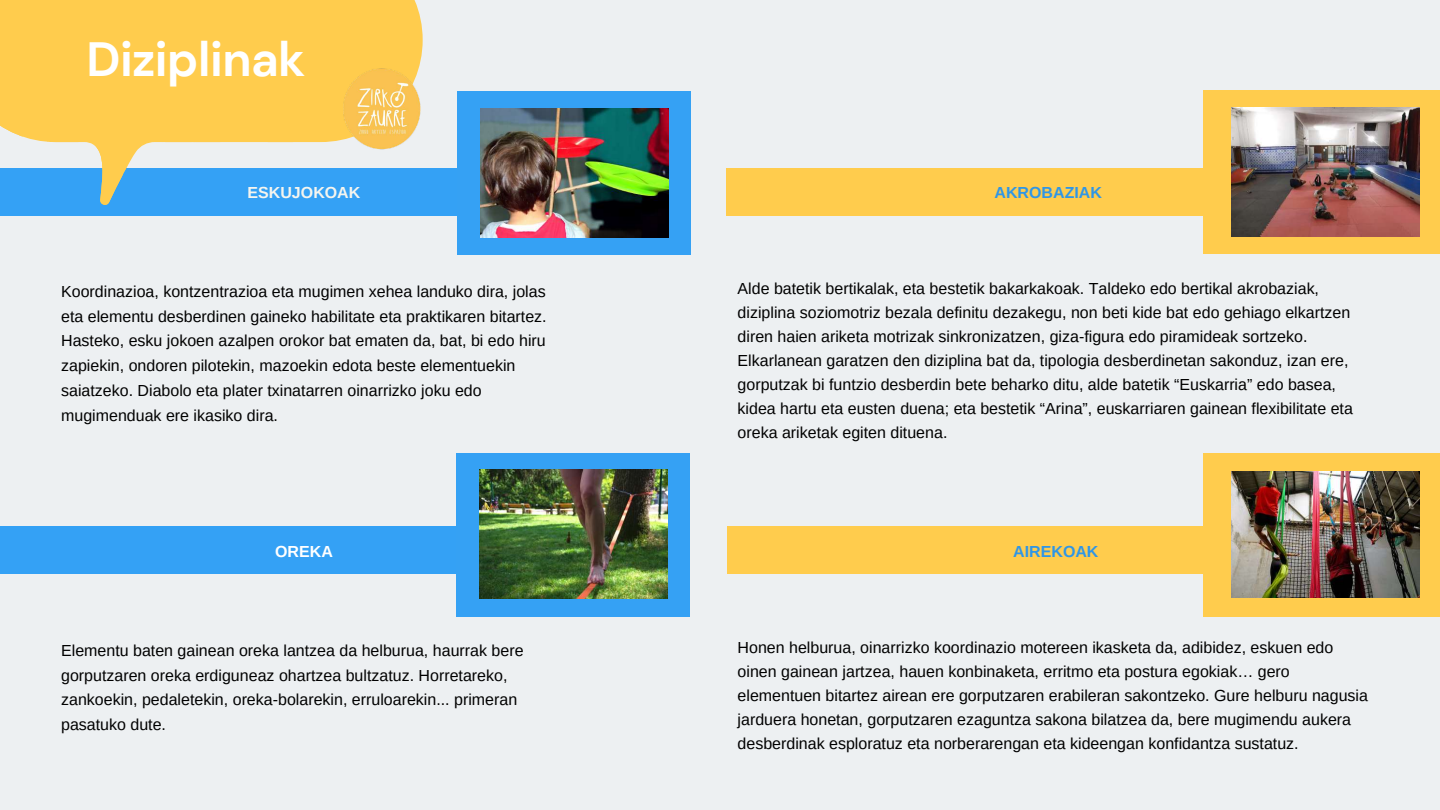
<style>
.page{position:relative;width:1440px;height:810px;background:#edf0f2}
.page>*{position:absolute;margin:0;border:0;box-sizing:border-box;transform-origin:0 0}
.t1{font:700 48px "DM Sans";letter-spacing:-.01em;color:#fff}
.t2{font:16px/24px "Arimo";color:#000}
.t3{font:700 16px "Arimo";color:#2f96e6}
.t4{font:700 16px "Arimo";color:#f5f5ef}
.t5{font:700 16px "Arimo";color:#fff}
</style>
<div class="page">
<div style="left:727px;top:168px;width:713px;height:48px;background:#ffcc4d"></div>
<div style="left:727px;top:526px;width:713px;height:48px;background:#ffcc4d"></div>
<div style="left:0;top:168px;width:690px;height:48px;background:#34a1f5"></div>
<div style="left:0;top:526px;width:690px;height:48px;background:#34a1f5"></div>
<svg style="left:405px;top:0;width:18px;height:68px"></svg>
<svg style="left:0;top:65px;width:405px;height:140px;fill:#ffcc4d"></svg>
<svg style="left:121px;top:118px;width:5px;height:46px"></svg>
<div style="left:0;top:0;width:412px;height:65px;background:#ffcc4d"></div>
<div style="left:1204px;top:90px;width:236px;height:164px;background:#ffcc4d"></div>
<img style="left:1232px;top:107px;width:187px;height:129px">
<div style="left:1204px;top:453px;width:236px;height:164px;background:#ffcc4d"></div>
<img style="left:1232px;top:472px;width:187px;height:125px">
<div style="left:457px;top:91px;width:234px;height:164px;background:#35a1f4"></div>
<img style="left:481px;top:109px;width:187px;height:129px">
<div style="left:456px;top:453px;width:234px;height:164px;background:#35a1f4"></div>
<img style="left:480px;top:470px;width:187px;height:129px">
<img style="left:342px;top:68px;width:79px;height:81px">
<h1 class="t1" style="left:86px;top:28px;width:221px">Diziplinak</h1>
<p class="t4" style="left:248px;top:183px;width:114px">ESKUJOKOAK</p>
<p class="t2" style="left:61px;top:279px;width:487px;line-height:24.8px">Koordinazioa, kontzentrazioa eta mugimen xehea landuko dira, jolas eta elementu desberdinen gaineko habilitate eta praktikaren bitartez.<br>Hasteko, esku jokoen azalpen orokor bat ematen da, bat, bi edo hiru zapiekin, ondoren pilotekin, mazoekin edota beste elementuekin saiatzeko. Diabolo eta plater txinatarren oinarrizko joku edo mugimenduak ere ikasiko dira.</p>
<p class="t5" style="left:275px;top:542px;width:59px">OREKA</p>
<p class="t2" style="left:61px;top:638px;width:464px;line-height:24.8px">Elementu baten gainean oreka lantzea da helburua, haurrak bere gorputzaren oreka erdiguneaz ohartzea bultzatuz. Horretareko, zankoekin, pedaletekin, oreka-bolarekin, erruloarekin... primeran pasatuko dute.</p>
<p class="t3" style="left:995px;top:184px;width:109px">AKROBAZIAK</p>
<p class="t2" style="left:738px;top:277px;width:617px">Alde batetik bertikalak, eta bestetik bakarkakoak. Taldeko edo bertikal akrobaziak, diziplina soziomotriz bezala definitu dezakegu, non beti kide bat edo gehiago elkartzen diren haien ariketa motrizak sinkronizatzen, giza-figura edo piramideak sortzeko.<br>Elkarlanean garatzen den diziplina bat da, tipologia desberdinetan sakonduz, izan ere, gorputzak bi funtzio desberdin bete beharko ditu, alde batetik “Euskarria” edo basea, kidea hartu eta eusten duena; eta bestetik “Arina”, euskarriaren gainean flexibilitate eta oreka ariketak egiten dituena.</p>
<p class="t3" style="left:1013px;top:543px;width:87px">AIREKOAK</p>
<p class="t2" style="left:738px;top:636px;width:632px">Honen helburua, oinarrizko koordinazio motereen ikasketa da, adibidez, eskuen edo oinen gainean jartzea, hauen konbinaketa, erritmo eta postura egokiak… gero elementuen bitartez airean ere gorputzaren erabileran sakontzeko. Gure helburu nagusia jarduera honetan, gorputzaren ezaguntza sakona bilatzea da, bere mugimendu aukera desberdinak esploratuz eta norberarengan eta kideengan konfidantza sustatuz.</p>
</div>
